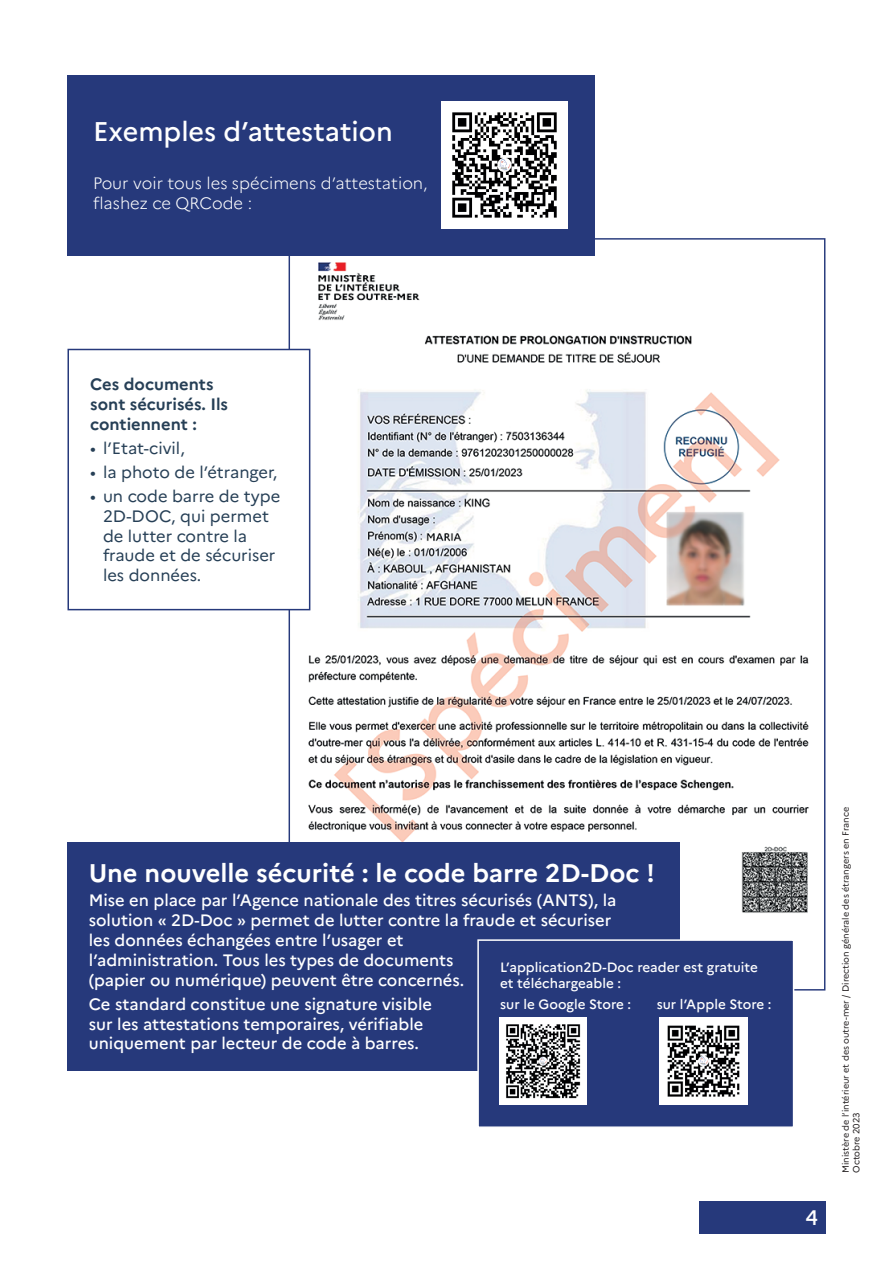
<style>
.page{position:relative;width:893px;height:1263px;background:#fff}
.page>*{position:absolute;margin:0;border:0;box-sizing:border-box;transform-origin:0 0}
.t1{font:500 27px "Marianne";color:#fff}
.t2{font:700 25.5px "Marianne";color:#fff}
.t3{font:500 21px "Marianne";color:#fff}
.t4{font:500 16.5px/19.8px "Marianne";color:#fff}
.t5{font:16.5px/19.8px "Marianne";color:#263f56}
.t6{font:300 16.5px/19.8px "Marianne";color:#fff}
.t7{font:700 16.5px/19.8px "Marianne";color:#263f56}
.t8{font:500 13.5px/16.2px "Marianne";color:#fff}
.t9{font:9px/10.8px "Marianne";color:#231f20}
</style>
<div class="page">
<img style="left:294px;top:255px;width:515px;height:658px">
<div style="left:68px;top:349px;width:242px;height:261px;background:#fff"></div>
<div style="left:68px;top:349px;width:242px;height:261px;border:2px solid #26397b"></div>
<div style="left:68px;top:842px;width:612px;height:228px;background:#26397b"></div>
<div style="left:68px;top:75px;width:527px;height:180px;background:#26397b"></div>
<img style="left:441px;top:102px;width:126px;height:126px">
<div style="left:478px;top:940px;width:316px;height:187px;background:#26397b"></div>
<div style="left:477px;top:939px;width:317px;height:189px;border:2px solid #fff"></div>
<img style="left:499px;top:1017px;width:88px;height:87px">
<img style="left:660px;top:1017px;width:87px;height:87px">
<div style="left:699px;top:1202px;width:126px;height:32px;background:#26397b"></div>
<h1 class="t1" style="left:93px;top:115px;width:301px">Exemples d’attestation</h1>
<p class="t6" style="left:93px;top:174px;width:336px">Pour voir tous les spécimens d’attestation, flashez ce QRCode :</p>
<p class="t7" style="left:90px;top:374px;width:139px">Ces documents sont sécurisés. Ils contiennent :</p>
<p class="t5" style="left:90px;top:438px;width:96px">• l’Etat-civil,</p>
<p class="t5" style="left:90px;top:462px;width:189px">• la photo de l’étranger,</p>
<p class="t5" style="left:103px;top:486px;width:179px;text-indent:-13px">• un code barre de type<br>2D-DOC, qui permet de lutter contre la fraude et de sécuriser les données.</p>
<h2 class="t2" style="left:89px;top:858px;width:568px">Une nouvelle sécurité : le code barre 2D-Doc !</h2>
<p class="t4" style="left:89px;top:891px;width:529px">Mise en place par l’Agence nationale des titres sécurisés (ANTS), la solution « 2D-Doc » permet de lutter contre la fraude et sécuriser les données échangées entre l’usager et<br>l’administration. Tous les types de documents<br>(papier ou numérique) peuvent être concernés.</p>
<p class="t4" style="left:89px;top:994px;width:345px">Ce standard constitue une signature visible sur les attestations temporaires, vérifiable uniquement par lecteur de code à barres.</p>
<p class="t8" style="left:500px;top:959px;width:259px">L’application2D-Doc reader est gratuite et téléchargeable :</p>
<p class="t8" style="left:500px;top:996px;width:133px">sur le Google Store :</p>
<p class="t8" style="left:657px;top:996px;width:116px">sur l’Apple Store :</p>
<p class="t3" style="left:805px;top:1205px;width:14px">4</p>
<p class="t9" style="left:840px;top:1173px;width:367px;rotate:-90deg">Ministère de l’intérieur et des outre-mer / Direction générale des étrangers en France<br>Octobre 2023</p>
</div>
